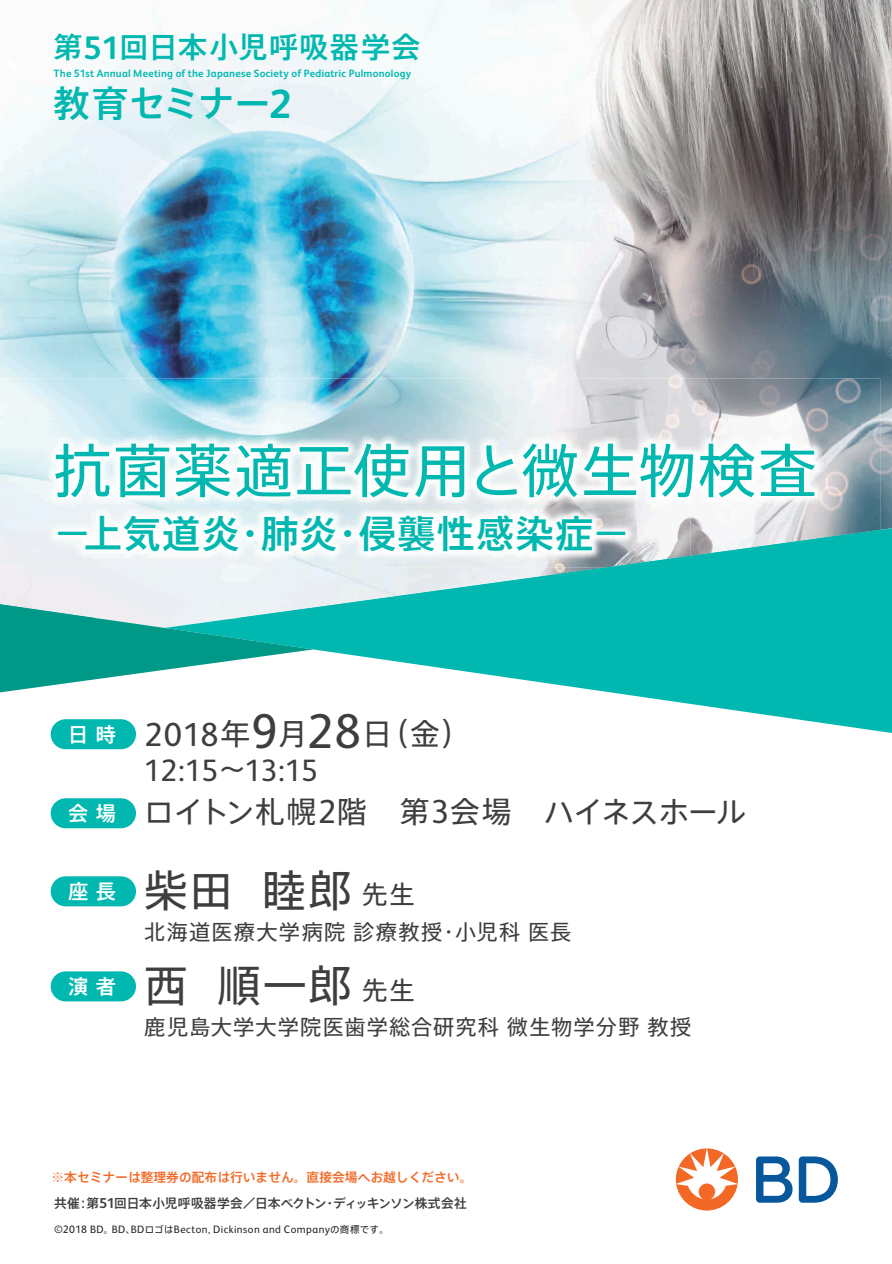
<style>
.page{position:relative;width:892px;height:1264px;background:#fff}
.page>*{position:absolute;margin:0;border:0;box-sizing:border-box;transform-origin:0 0}
.t1{font:58.05px "Axis Std";letter-spacing:.035em;color:#00b8af}
.t2{font:43.65px "Axis Std";letter-spacing:.05em;color:#3e3e3f}
.t3{font:500 37.95px "Axis Std";letter-spacing:.04em;color:#00b8af}
.t4{font:500 36.3px "Axis Std";letter-spacing:.005em;color:#00b8af}
.t5{font:30.9px "FS Albert";letter-spacing:-.04em;color:#3e3e3f}
.t6{font:29.7px "Axis Std";letter-spacing:-.02em;color:#3e3e3f}
.t7{font:500 29.1px "Axis Std";letter-spacing:.05em;color:#00b8af}
.t8{font:21.3px "Axis Std";letter-spacing:.055em;color:#3e3e3f}
.t9{font:500 20.25px "Axis Std";color:#fff}
.t10{font:500 12.75px/26.5px "Axis Std";color:#f36824}
.t11{font:10.65px "FS Albert";letter-spacing:.04em;color:#231f20}
.t12{font:700 10.5px "FS Albert";letter-spacing:.02em;color:#00b8af}
.s1{font-family:"FS Albert";font-weight:700;font-size:32.55px}
.s2{font-family:"FS Albert";font-weight:700;font-size:40.65px}
.s3{font-family:"FS Albert";font-size:33.3px}
.s4{font-family:"FS Albert";font-size:48.75px}
.s5{font-family:"Axis Std";font-size:27.6px}
.s6{font-size:25.5px}
.s7{color:#3e3e3f}
.s8{font-family:"FS Albert";font-weight:700;font-size:14.25px;color:#3e3e3f}
.s9{font-family:"Axis Std";font-size:9.6px}
</style>
<div class="page">
<img style="left:0;top:0;width:892px;height:526px">
<svg style="left:313px;top:526px;width:579px;height:207px;fill:#00b8af"></svg>
<svg style="left:0;top:618px;width:313px;height:75px"></svg>
<svg style="left:756px;top:1156px;width:82px;height:46px"></svg>
<svg style="left:676px;top:1148px;width:62px;height:62px"></svg>
<img style="left:0;top:378px;width:828px;height:95px">
<img style="left:828px;top:378px;width:52px;height:151px">
<img style="left:691px;top:473px;width:137px;height:56px">
<img style="left:691px;top:529px;width:189px;height:38px">
<img style="left:235px;top:567px;width:456px;height:51px">
<img style="left:0;top:603px;width:97px;height:15px">
<img style="left:0;top:450px;width:637px;height:117px">
<img style="left:637px;top:450px;width:54px;height:105px">
<img style="left:604px;top:555px;width:87px;height:12px">
<div style="left:51px;top:719px;width:85px;height:30px;background:#00b8af;border-radius:15px"></div>
<div style="left:51px;top:798px;width:85px;height:30px;background:#00b8af;border-radius:15px"></div>
<div style="left:51px;top:876px;width:85px;height:30px;background:#00b8af;border-radius:15px"></div>
<div style="left:51px;top:971px;width:85px;height:30px;background:#00b8af;border-radius:15px"></div>
<h3 class="t7" style="left:54px;top:25px;width:369px">第<span class="s1">51</span>回日本小児呼吸器学会</h3>
<p class="t12" style="left:54px;top:67px;width:359px">The 51st Annual Meeting of the Japanese Society of Pediatric Pulmonology</p>
<h3 class="t4" style="left:54px;top:76px;width:239px">教育セミナー<span class="s2">2</span></h3>
<h1 class="t1" style="left:53px;top:427px;width:765px">抗菌薬適正使用と微生物検査</h1>
<h3 class="t3" style="left:53px;top:505px;width:578px">－上気道炎・肺炎・侵襲性感染症－</h3>
<h3 class="t9" style="left:68px;top:718px;width:49px">日時</h3>
<h3 class="t9" style="left:68px;top:797px;width:49px">会場</h3>
<h3 class="t6" style="left:144px;top:711px;width:328px"><span class="s3">2018</span>年<span class="s4">9</span>月<span class="s4">28</span>日（金）</h3>
<h3 class="t5" style="left:144px;top:752px;width:175px">12:15<span class="s5">～</span>13:15</h3>
<h3 class="t6" style="left:144px;top:789px;width:603px">ロイトン札幌<span class="s3">2</span>階　第<span class="s3">3</span>会場　ハイネスホール</h3>
<h2 class="t2" style="left:144px;top:857px;width:272px">柴田 睦郎<span class="s6">先生</span></h2>
<h3 class="t8" style="left:144px;top:915px;width:429px">北海道医療大学病院診療教授・小児科医長</h3>
<h2 class="t2" style="left:68px;top:952px;width:348px"><sup>演者</sup> 西 順一郎<span class="s6">先生</span></h2>
<h3 class="t8" style="left:144px;top:1010px;width:549px">鹿児島大学大学院医歯学総合研究科微生物学分野教授</h3>
<h3 class="t9" style="left:68px;top:875px;width:49px">座長</h3>
<p class="t10" style="left:52px;top:1162px;width:422px">※本セミナーは整理券の配布は行いません。直接会場へお越しください。<span class="s7">共催：第</span><span class="s8">51</span><span class="s7">回日本小児呼吸器学会／日本ベクトン・ディッキンソン株式会社</span></p>
<p class="t11" style="left:54px;top:1223px;width:336px">©2018 BD<span class="s9">。</span>BD<span class="s9">、</span>BD<span class="s9">ロゴは</span>Becton, Dickinson and Company<span class="s9">の商標です。</span></p>
</div>
